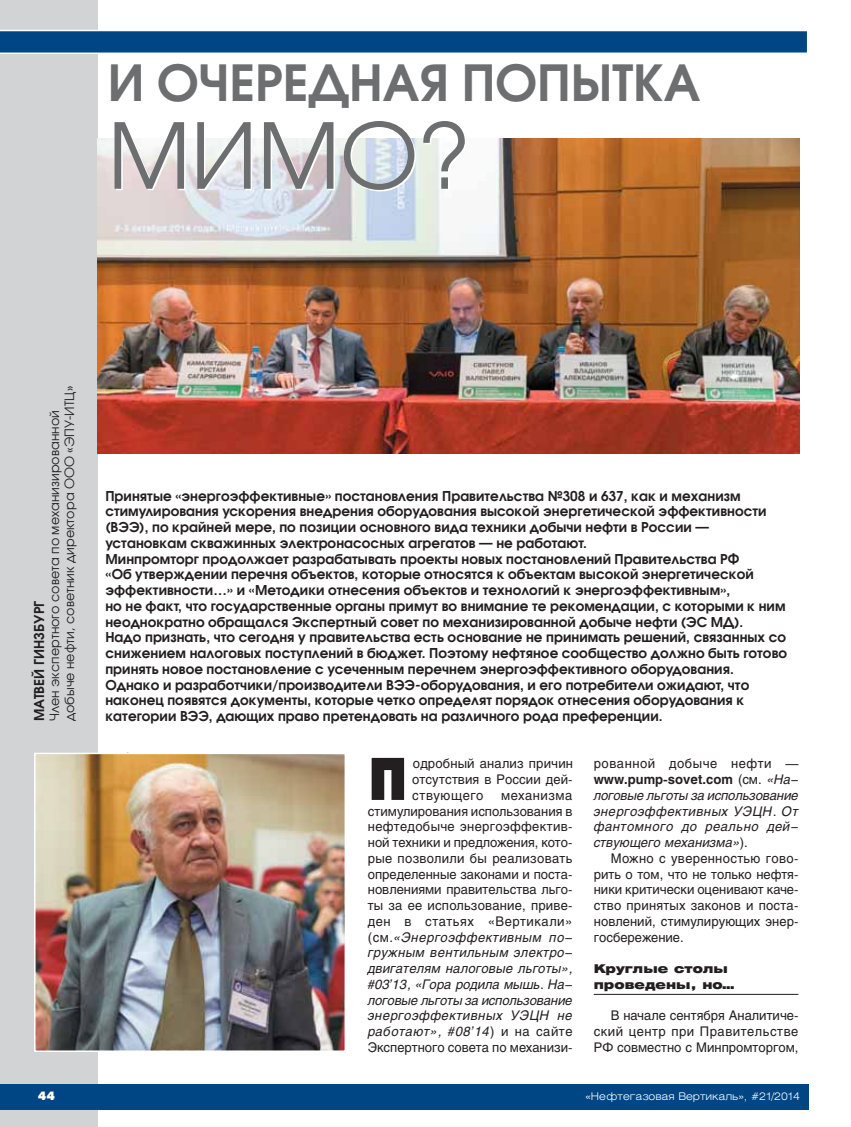
<style>
.page{position:relative;width:851px;height:1127px;background:#fff}
.page>*{position:absolute;margin:0;border:0;box-sizing:border-box;transform-origin:0 0}
.t1{font:90px "Avant Garde Gothic C";color:#6d6e70}
.t2{font:700 60px "Futura Futuris X Cond C";color:#231f20}
.t3{font:600 49.5px "Avant Garde Gothic C";color:#6d6e70}
.t4{font:600 13.5px/15.8px "Avant Garde Gothic C";letter-spacing:.005em;color:#231f20}
.t5{font:13.2px/15.8px "Helios";letter-spacing:.005em;color:#231f20;text-align:justify}
.t6{font:italic 13.2px/15.8px "Helios";letter-spacing:.04em;color:#231f20;text-align:justify}
.t7{font:12.75px/15px "Avant Garde Gothic C";letter-spacing:.005em;color:#231f20}
.t8{font:900 12px/15.8px "Helios Ext";letter-spacing:.005em;color:#231f20}
.t9{font:12px "Futura Futuris XC";color:#fff}
.t10{font:300 10.5px "Helios Ext";color:#fff}
.s1{font-style:italic}
.s2{font-style:normal}
.s3{font-weight:700;font-style:normal}
</style>
<div class="page">
<div style="left:0;top:0;width:98px;height:1127px;background:#d1d3d4"></div>
<img style="left:98px;top:138px;width:701px;height:315px">
<div style="left:0;top:1084px;width:808px;height:26px;background:#004584"></div>
<hr style="left:593px;top:994px;width:205px;height:1px;background:#231f20">
<svg style="left:0;top:30px;width:807px;height:24px;background:#1d5a91"></svg>
<img style="left:37px;top:756px;width:306px;height:293px">
<div style="left:34px;top:753px;width:312px;height:299px;border:2px solid #fff"></div>
<h3 class="t3" style="left:108px;top:64px;width:594px">И ОЧЕРЕДНАЯ ПОПЫТКА</h3>
<h1 class="t1" style="left:108px;top:122px;width:365px">МИМО?</h1>
<p class="t7" style="left:48px;top:721px;width:337px;rotate:-90deg">Член экспертного совета по механизированной добыче нефти, советник директора ООО «ЭПУ-ИТЦ»</p>
<p class="t4" style="left:33px;top:721px;width:122px;rotate:-90deg">МАТВЕЙ ГИНЗБУРГ</p>
<p class="t9" style="left:38px;top:1091px;width:18px">44</p>
<p class="t4" style="left:105px;top:489px;width:683px">Принятые «энергоэффективные» постановления Правительства №308 и 637, как и механизм стимулирования ускорения внедрения оборудования высокой энергетической эффективности (ВЭЭ), по крайней мере, по позиции основного вида техники добычи нефти в России — установкам скважинных электронасосных агрегатов — не работают.<br>Минпромторг продолжает разрабатывать проекты новых постановлений Правительства РФ<br>«Об утверждении перечня объектов, которые относятся к объектам высокой энергетической эффективности…» и «Методики отнесения объектов и технологий к энергоэффективным»,<br>но не факт, что государственные органы примут во внимание те рекомендации, с которыми к ним неоднократно обращался Экспертный совет по механизированной добыче нефти (ЭС МД).<br>Надо признать, что сегодня у правительства есть основание не принимать решений, связанных со снижением налоговых поступлений в бюджет. Поэтому нефтяное сообщество должно быть готово принять новое постановление с усеченным перечнем энергоэффективного оборудования.<br>Однако и разработчики/производители ВЭЭ-оборудования, и его потребители ожидают, что наконец появятся документы, которые четко определят порядок отнесения оборудования к</p>
<p class="t4" style="left:105px;top:710px;width:558px">категории ВЭЭ, дающих право претендовать на различного рода преференции.</p>
<h2 class="t2" style="left:368px;top:756px;width:42px">П</h2>
<p class="t5" style="left:412px;top:757px;width:162px">одробный анализ причин отсутствия в России дей&shy;ствующего</p>
<p class="t5" style="left:368px;top:789px;width:206px;text-indent:133px">механизма стимулирования использования в нефтедобыче энергоэффектив&shy;ной техники и предложения, кото&shy;рые позволили бы реализовать определенные законами и поста&shy;новлениями правительства льго&shy;ты за ее использование, приве&shy;ден в статьях «Вертикали» (см.<span class="s1">«Энергоэффективным по− гружным вентильным электро− двигателям налоговые льготы», #03’13, «Гора родила мышь. На− логовые льготы за использование энергоэффективных УЭЦН не работают», #08’14</span>) и на сайте Экспертного совета по механизи-</p>
<p class="t6" style="left:593px;top:756px;width:206px"><span class="s2">рованной добыче нефти — </span><span class="s3">www.pump-sovet.com</span> <span class="s2">(см.</span> «На− логовые льготы за использование энергоэффективных УЭЦН. От фантомного до реально дей− ствующего механизма»<span class="s2">).</span></p>
<p class="t5" style="left:593px;top:852px;width:206px;text-indent:17px">Можно с уверенностью гово&shy;рить о том, что не только нефтя&shy;ники критически оценивают каче&shy;ство принятых законов и поста&shy;новлений, стимулирующих энер&shy;госбережение.</p>
<p class="t8" style="left:593px;top:962px;width:143px">Круглые столы проведены, но…</p>
<p class="t5" style="left:593px;top:1009px;width:206px;text-indent:17px">В начале сентября Аналитиче&shy;ский центр при Правительстве РФ совместно с Минпромторгом,</p>
<p class="t10" style="left:585px;top:1092px;width:216px">«Нефтегазовая Вертикаль», #21/2014</p>
</div>
